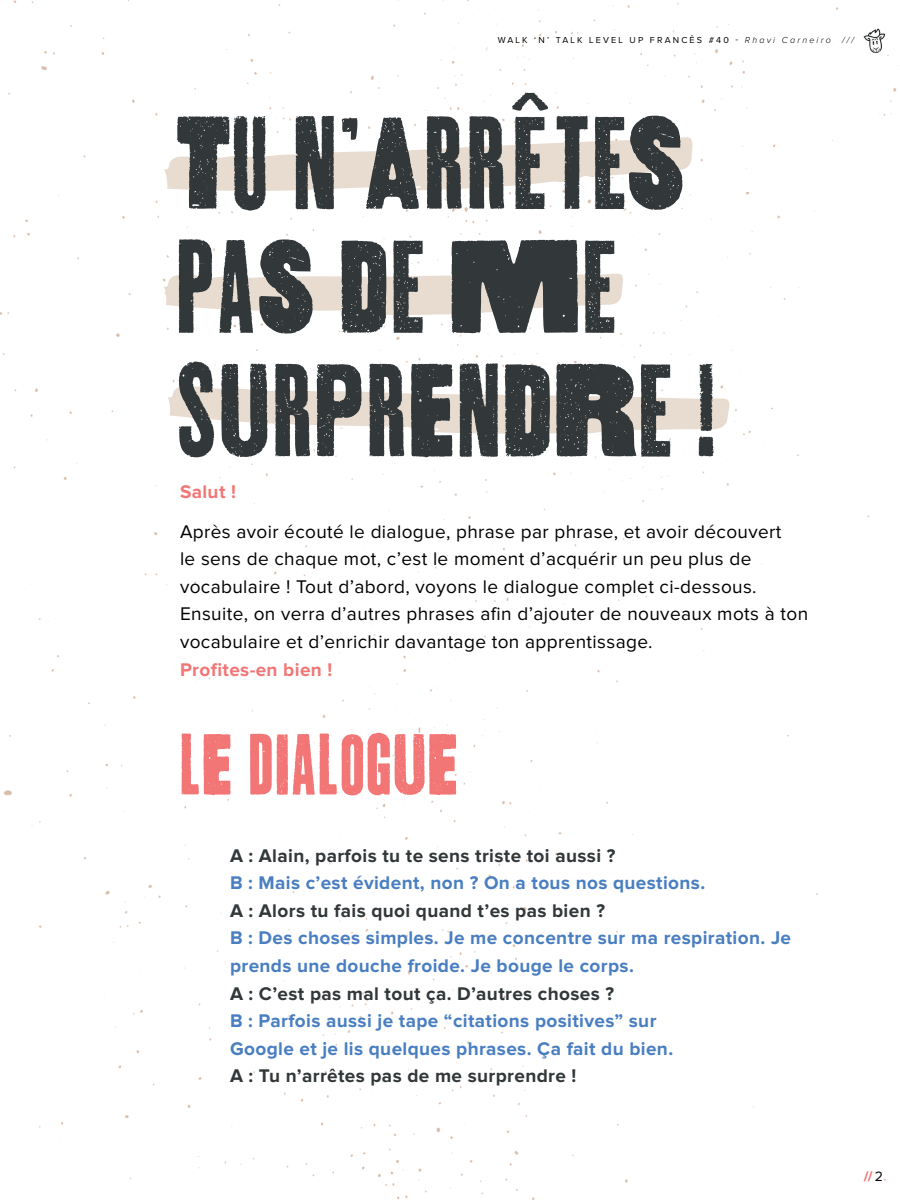
<style>
.page{position:relative;width:900px;height:1200px;background:#fff}
.page>*{position:absolute;margin:0;border:0;box-sizing:border-box;transform-origin:0 0}
.t1{font:137.7px/123.8px "Thunderhouse";letter-spacing:.02em;color:#323739}
.t2{font:90px "Thunderhouse";letter-spacing:.02em;color:#f27676}
.t3{font:19px/27.6px "Proxima Nova";letter-spacing:.02em;color:#000001}
.t4{font:700 19px/27.6px "Proxima Nova";letter-spacing:.02em;color:#497ec1}
.t5{font:700 19px "Proxima Nova";letter-spacing:.02em;color:#323739}
.t6{font:700 19px "Proxima Nova";letter-spacing:.02em;color:#f27676}
.t7{font:14px "Proxima Nova Extrabld";color:#f27676}
.t8{font:9px "Proxima Nova";letter-spacing:.24em;color:#000001}
.s1{font-weight:300;font-style:italic}
.s2{font-family:"Proxima Nova";color:#000001}
</style>
<div class="page">
<img style="left:863px;top:29px;width:22px;height:24px">
<svg style="left:164px;top:137px;width:529px;height:56px"></svg>
<svg style="left:163px;top:274px;width:460px;height:41px"></svg>
<svg style="left:167px;top:386px;width:563px;height:48px"></svg>
<p class="t8" style="left:498px;top:36px;width:358px">WALK ‘N’ TALK LEVEL UP FRANCÊS #40 - <span class="s1">Rhavi Carneiro ///</span></p>
<h1 class="t1" style="left:177px;top:99px;width:540px">TU N’ARRÊTES<br>PAS DE ME<br>SURPRENDRE !</h1>
<p class="t6" style="left:180px;top:483px;width:57px">Salut !</p>
<p class="t3" style="left:180px;top:518px;width:630px">Après avoir écouté le dialogue, phrase par phrase, et avoir découvert<br>le sens de chaque mot, c’est le moment d’acquérir un peu plus de vocabulaire ! Tout d’abord, voyons le dialogue complet ci-dessous.<br>Ensuite, on verra d’autres phrases afin d’ajouter de nouveaux mots à ton vocabulaire et d’enrichir davantage ton apprentissage.</p>
<p class="t6" style="left:180px;top:661px;width:154px">Profites-en bien !</p>
<h2 class="t2" style="left:180px;top:715px;width:279px">LE DIALOGUE</h2>
<p class="t5" style="left:230px;top:847px;width:387px">A : Alain, parfois tu te sens triste toi aussi ?</p>
<p class="t4" style="left:230px;top:870px;width:477px">B : Mais c’est évident, non ? On a tous nos questions.</p>
<p class="t5" style="left:230px;top:902px;width:377px">A : Alors tu fais quoi quand t’es pas bien ?</p>
<p class="t4" style="left:230px;top:925px;width:563px">B : Des choses simples. Je me concentre sur ma respiration. Je prends une douche froide. Je bouge le corps.</p>
<p class="t5" style="left:230px;top:985px;width:386px">A : C’est pas mal tout ça. D’autres choses ?</p>
<p class="t4" style="left:230px;top:1008px;width:445px">B : Parfois aussi je tape “citations positives” sur<br>Google et je lis quelques phrases. Ça fait du bien.</p>
<p class="t5" style="left:230px;top:1067px;width:348px">A : Tu n’arrêtes pas de me surprendre !</p>
<p class="t7" style="left:864px;top:1166px;width:21px">//<span class="s2">2</span></p>
</div>
